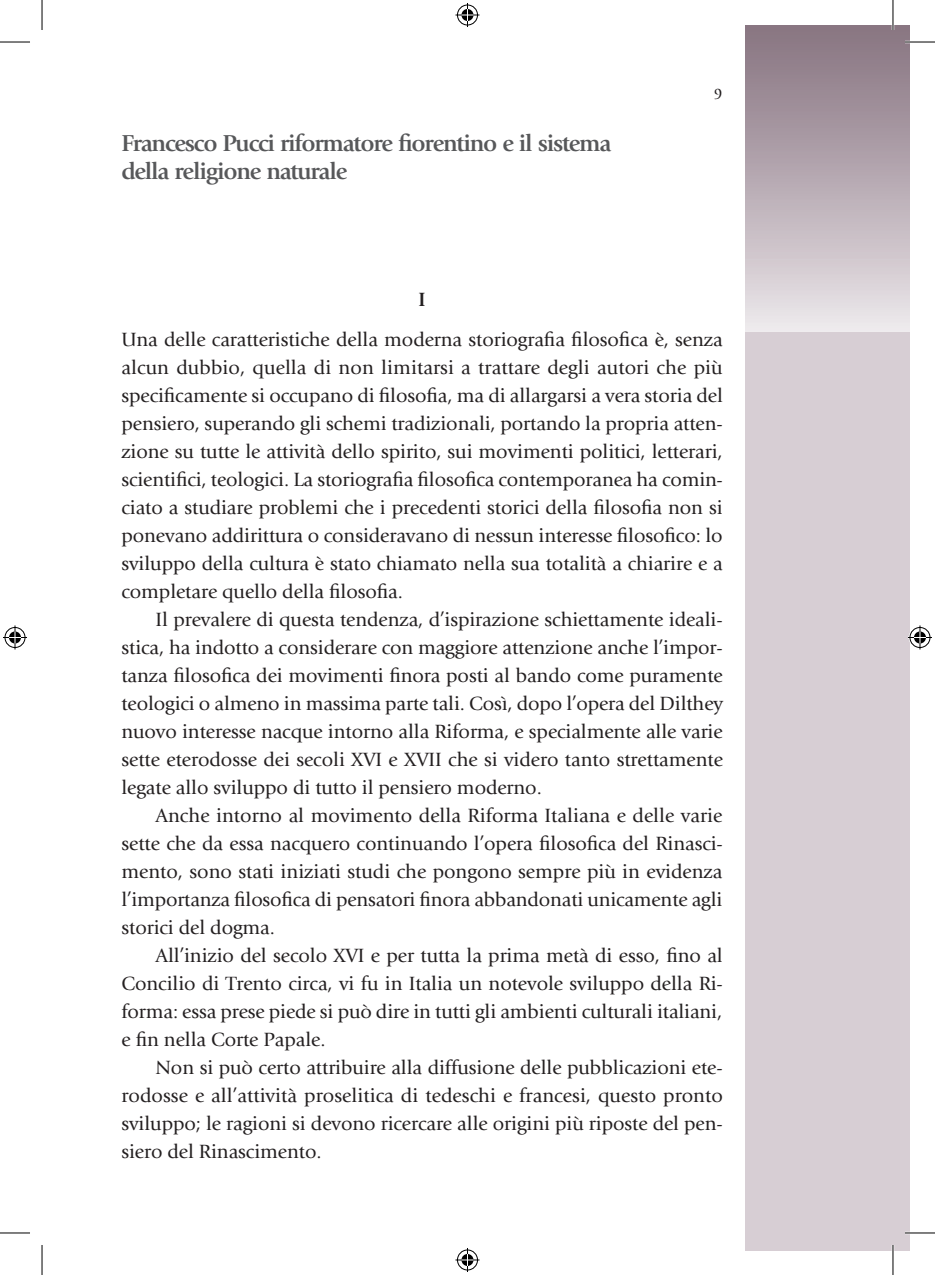
<style>
.page{position:relative;width:935px;height:1275px;background:#fff}
.page>*{position:absolute;margin:0;border:0;box-sizing:border-box;transform-origin:0 0}
.t1{font:700 24px/28.8px "Giovanni";letter-spacing:-.05em;color:#57585a}
.t2{font:20px/28px "Giovanni";letter-spacing:-.005em;color:#231f20;text-align:justify}
.t3{font:700 20px "Giovanni";color:#231f20}
.t4{font:16px "Giovanni";color:#231f20}
</style>
<div class="page">
<div style="left:745px;top:25px;width:164px;height:340px;background:linear-gradient(to bottom,#85707d,#f6f2f5)"></div>
<div style="left:745px;top:332px;width:164px;height:918px;background:#d7ced4"></div>
<hr style="left:904px;top:41px;width:30px;height:2px;background:#fff">
<hr style="left:904px;top:1231px;width:30px;height:3px;background:#fff">
<hr style="left:891px;top:0;width:3px;height:30px;background:#fff">
<hr style="left:891px;top:1245px;width:3px;height:30px;background:#fff">
<hr style="left:0;top:42px;width:30px;height:1px;background:#000">
<hr style="left:904px;top:42px;width:30px;height:1px;background:#000">
<hr style="left:0;top:1232px;width:30px;height:1px;background:#000">
<hr style="left:904px;top:1232px;width:30px;height:1px;background:#000">
<hr style="left:42px;top:0;width:1px;height:30px;background:#000">
<hr style="left:42px;top:1245px;width:1px;height:30px;background:#000">
<hr style="left:892px;top:0;width:1px;height:30px;background:#000">
<hr style="left:892px;top:1245px;width:1px;height:30px;background:#000">
<svg style="left:455px;top:3px;width:24px;height:24px"></svg>
<svg style="left:455px;top:1248px;width:24px;height:24px"></svg>
<svg style="left:3px;top:625px;width:24px;height:24px"></svg>
<svg style="left:908px;top:625px;width:23px;height:24px"></svg>
<p class="t1" style="left:121px;top:128px;width:491px">Francesco Pucci riformatore fiorentino e il sistema della religione naturale</p>
<p class="t3" style="left:418px;top:288px;width:9px">I</p>
<p class="t4" style="left:713px;top:85px;width:10px">9</p>
<p class="t2" style="left:121px;top:326px;width:603px">Una delle caratteristiche della moderna storiografia filosofica è, senza alcun dubbio, quella di non limitarsi a trattare degli autori che più specificamente si occupano di filosofia, ma di allargarsi a vera storia del pensiero, superando gli schemi tradizionali, portando la propria atten&shy;zione su tutte le attività dello spirito, sui movimenti politici, letterari, scientifici, teologici. La storiografia filosofica contemporanea ha comin&shy;ciato a studiare problemi che i precedenti storici della filosofia non si ponevano addirittura o consideravano di nessun interesse filosofico: lo sviluppo della cultura è stato chiamato nella sua totalità a chiarire e a completare quello della filosofia.</p>
<p class="t2" style="left:121px;top:606px;width:603px;text-indent:34px">Il prevalere di questa tendenza, d’ispirazione schiettamente ideali&shy;stica, ha indotto a considerare con maggiore attenzione anche l’impor&shy;tanza filosofica dei movimenti finora posti al bando come puramente teologici o almeno in massima parte tali. Così, dopo l’opera del Dilthey nuovo interesse nacque intorno alla Riforma, e specialmente alle varie sette eterodosse dei secoli XVI e XVII che si videro tanto strettamente legate allo sviluppo di tutto il pensiero moderno.</p>
<p class="t2" style="left:121px;top:802px;width:602px;text-indent:34px">Anche intorno al movimento della Riforma Italiana e delle varie sette che da essa nacquero continuando l’opera filosofica del Rinasci&shy;mento, sono stati iniziati studi che pongono sempre più in evidenza l’importanza filosofica di pensatori finora abbandonati unicamente agli storici del dogma.</p>
<p class="t2" style="left:121px;top:942px;width:603px;text-indent:34px">All’inizio del secolo XVI e per tutta la prima metà di esso, fino al Concilio di Trento circa, vi fu in Italia un notevole sviluppo della Ri&shy;forma: essa prese piede si può dire in tutti gli ambienti culturali italiani, e fin nella Corte Papale.</p>
<p class="t2" style="left:121px;top:1054px;width:603px;text-indent:34px">Non si può certo attribuire alla diffusione delle pubblicazioni ete&shy;rodosse e all’attività proselitica di tedeschi e francesi, questo pronto sviluppo; le ragioni si devono ricercare alle origini più riposte del pen&shy;siero del Rinascimento.</p>
</div>
